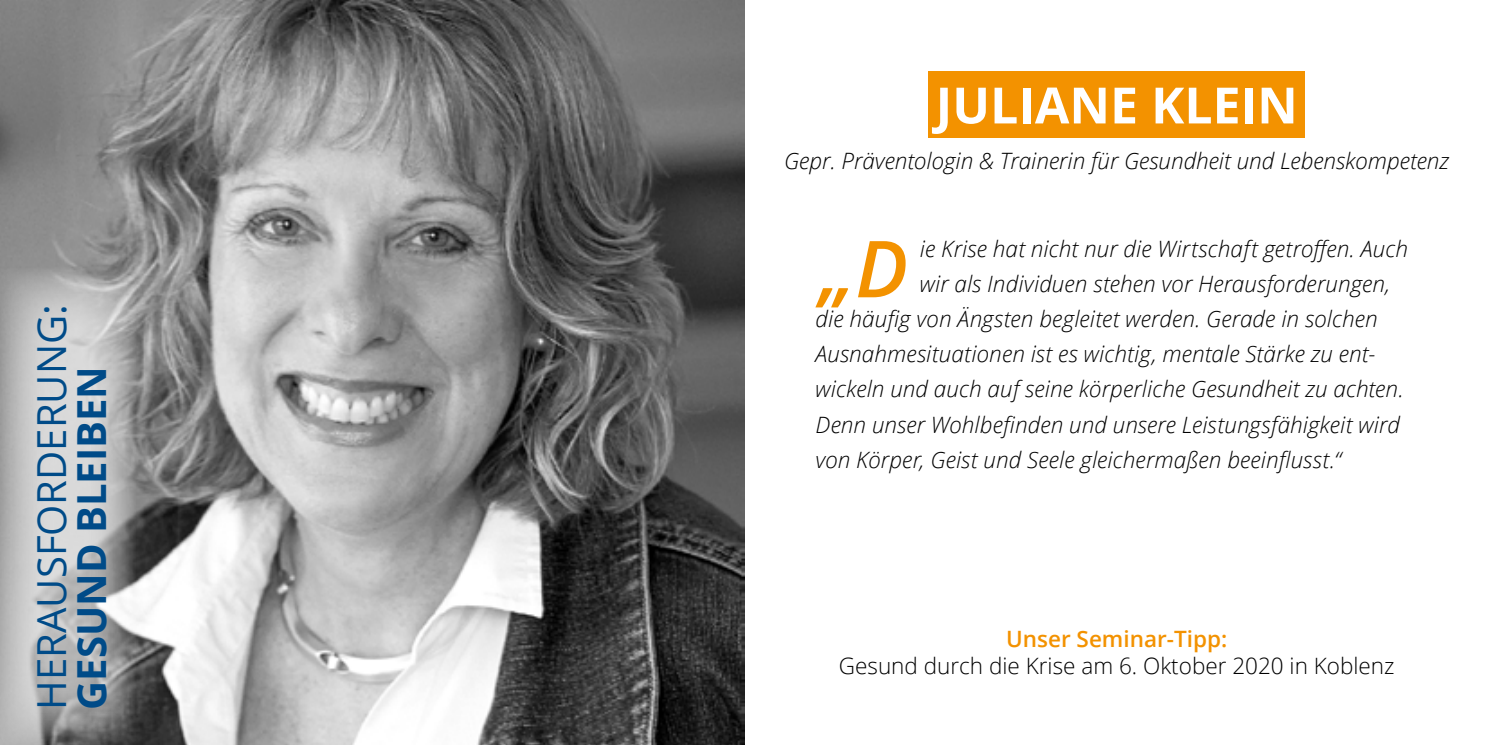
<style>
.page{position:relative;width:1489px;height:745px;background:#fff}
.page>*{position:absolute;margin:0;border:0;box-sizing:border-box;transform-origin:0 0}
.t1{font:italic 600 78.5px "Open Sans";color:#f39200}
.t2{font:700 50px "Open Sans";color:#fff}
.t3{font:40px "Open Sans";color:#004b88}
.t4{font:700 40px "Open Sans";color:#004b88}
.t5{font:italic 300 22.5px "Open Sans";letter-spacing:.005em;color:#000}
.t6{font:300 22.5px "Open Sans";color:#000}
.t7{font:600 22.5px "Open Sans";color:#f39200}
</style>
<div class="page">
<img style="left:0;top:0;width:744px;height:744px">
<div style="left:928px;top:71px;width:376px;height:66px;background:#f39200"></div>
<svg style="left:0;top:267px;width:136px;height:477px;background:#b9b9b9"></svg>
<h3 class="t3" style="left:24px;top:709px;width:406px;rotate:-90deg">HERAUSFORDERUNG:</h3>
<h3 class="t4" style="left:63px;top:709px;width:345px;rotate:-90deg">GESUND BLEIBEN</h3>
<h2 class="t2" style="left:935px;top:70px;width:363px">JULIANE KLEIN</h2>
<p class="t5" style="left:784px;top:145px;width:666px">Gepr. Präventologin &amp; Trainerin für Gesundheit und Lebenskompetenz</p>
<h1 class="t1" style="left:819px;top:215px;width:90px">„D</h1>
<p class="t5" style="left:919px;top:233px;width:490px">ie Krise hat nicht nur die Wirtschaft getroffen. Auch</p>
<p class="t5" style="left:919px;top:268px;width:472px">wir als Individuen stehen vor Herausforderungen,</p>
<p class="t5" style="left:815px;top:303px;width:564px">die häufig von Ängsten begleitet werden. Gerade in solchen</p>
<p class="t5" style="left:815px;top:338px;width:561px">Ausnahmesituationen ist es wichtig, mentale Stärke zu ent-</p>
<p class="t5" style="left:815px;top:373px;width:589px">wickeln und auch auf seine körperliche Gesundheit zu achten.</p>
<p class="t5" style="left:815px;top:408px;width:586px">Denn unser Wohlbefinden und unsere Leistungsfähigkeit wird</p>
<p class="t5" style="left:815px;top:443px;width:527px">von Körper, Geist und Seele gleichermaßen beeinflusst.“</p>
<p class="t7" style="left:1006px;top:623px;width:223px">Unser Seminar-Tipp:</p>
<p class="t6" style="left:838px;top:650px;width:557px">Gesund durch die Krise am 6. Oktober 2020 in Koblenz</p>
</div>
